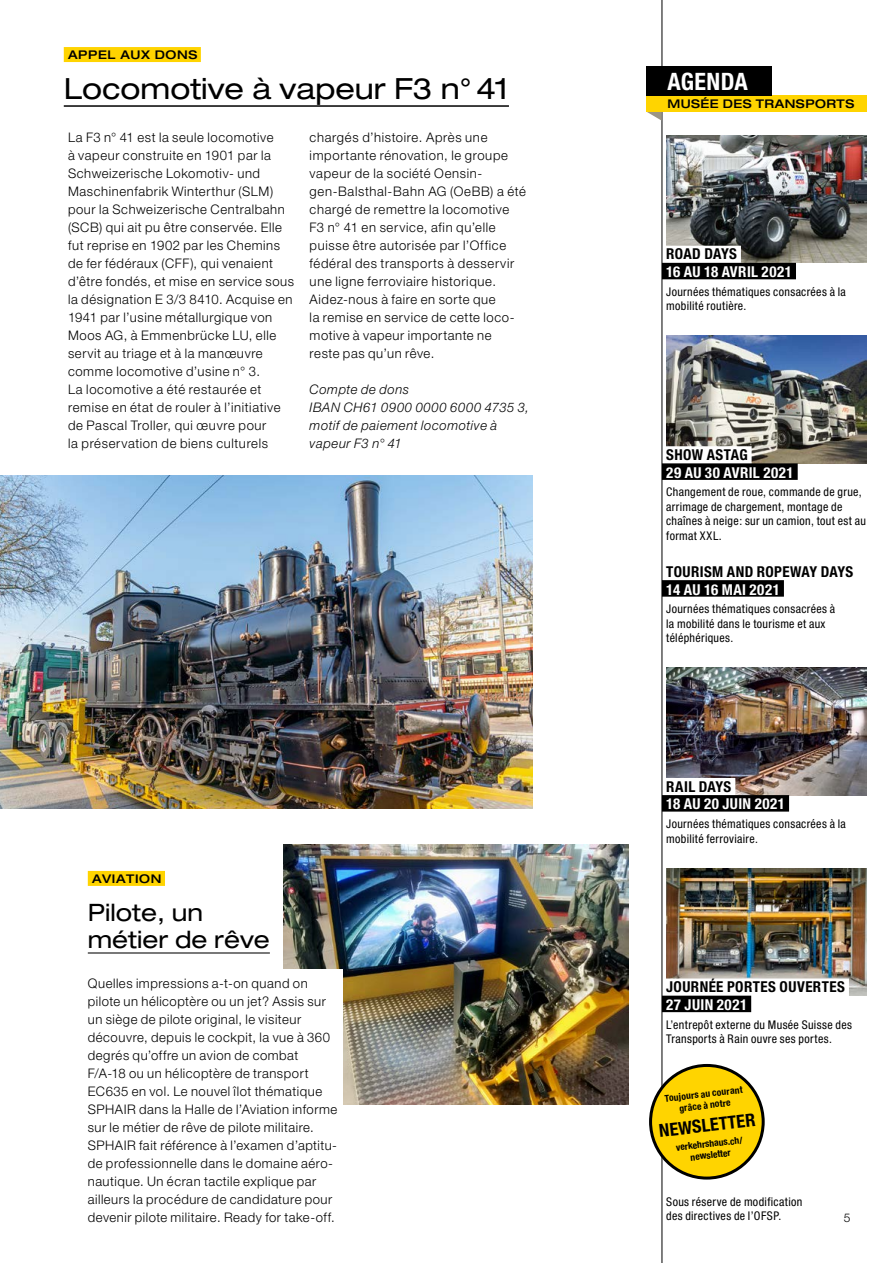
<style>
.page{position:relative;width:893px;height:1263px;background:#fff}
.page>*{position:absolute;margin:0;border:0;box-sizing:border-box;transform-origin:0 0}
.t1{font:expanded 29.25px "Helvetica Neue";color:#000}
.t2{font:expanded 24px/27px "Helvetica Neue";color:#000}
.t3{font:700 condensed 24px "Helvetica Neue";letter-spacing:.015em;color:#fff}
.t4{font:700 condensed 18px "Helvetica Neue";color:#000}
.t5{font:700 condensed 15px "Helvetica Neue";letter-spacing:.025em;color:#000}
.t6{font:700 condensed 15px "Helvetica Neue";letter-spacing:.03em;color:#fff}
.t7{font:300 13.2px/18px "Helvetica Neue";letter-spacing:.045em;color:#000}
.t8{font:italic 300 13.2px/18px "Helvetica Neue";letter-spacing:.045em;color:#000}
.t9{font:condensed 12px/14.4px "Helvetica Neue";letter-spacing:.03em;color:#000}
.t10{font:500 expanded 12px "Helvetica Neue";letter-spacing:.05em;color:#000}
.t11{font:300 12px "Helvetica Neue";color:#000}
.t12{font:700 condensed 9.6px/11.4px "Helvetica Neue";color:#000;text-align:center}
</style>
<div class="page">
<img style="left:0;top:475px;width:532px;height:333px">
<img style="left:283px;top:845px;width:345px;height:260px">
<div style="left:88px;top:969px;width:255px;height:290px;background:#fff"></div>
<div style="left:64px;top:47px;width:137px;height:15px;background:#ffd400"></div>
<hr style="left:64px;top:105px;width:445px;height:2px;background:#000">
<img style="left:666px;top:135px;width:200px;height:128px">
<img style="left:666px;top:336px;width:200px;height:127px">
<img style="left:666px;top:667px;width:200px;height:128px">
<img style="left:666px;top:868px;width:200px;height:128px">
<div style="left:662px;top:246px;width:79px;height:18px;background:#fff"></div>
<div style="left:662px;top:263px;width:134px;height:16px;background:#000"></div>
<div style="left:662px;top:446px;width:90px;height:18px;background:#fff"></div>
<div style="left:662px;top:463px;width:136px;height:17px;background:#000"></div>
<div style="left:662px;top:580px;width:122px;height:17px;background:#000"></div>
<div style="left:662px;top:778px;width:73px;height:18px;background:#fff"></div>
<div style="left:662px;top:795px;width:127px;height:17px;background:#000"></div>
<div style="left:662px;top:978px;width:187px;height:18px;background:#fff"></div>
<div style="left:662px;top:996px;width:89px;height:16px;background:#000"></div>
<div style="left:88px;top:871px;width:77px;height:15px;background:#ffd400"></div>
<hr style="left:88px;top:952px;width:182px;height:1px;background:#000">
<hr style="left:662px;top:0;width:1px;height:1263px;background:#000">
<svg style="left:647px;top:112px;width:15px;height:9px"></svg>
<div style="left:646px;top:96px;width:220px;height:16px;background:#ffd400"></div>
<div style="left:646px;top:66px;width:125px;height:30px;background:#000"></div>
<div style="left:651px;top:1065px;width:112px;height:113px;background:#ffd400;border-radius:50%"></div>
<div style="left:649px;top:1064px;width:116px;height:115px;border:3px solid #000;border-radius:50%"></div>
<p class="t10" style="left:68px;top:47px;width:131px">APPEL AUX DONS</p>
<h1 class="t1" style="left:64px;top:71px;width:447px">Locomotive à vapeur F3 n° 41</h1>
<p class="t7" style="left:68px;top:128px;width:228px">La F3 n° 41 est la seule locomotive<br>à vapeur construite en 1901 par la Schweizerische Lokomotiv- und Maschinenfabrik Winterthur (SLM) pour la Schweizerische Centralbahn (SCB) qui ait pu être conservée. Elle fut reprise en 1902 par les Chemins de fer fédéraux (CFF), qui venaient d’être fondés, et mise en service sous la désignation E 3/3 8410. Acquise en 1941 par l’usine métallurgique von Moos AG, à Emmenbrücke LU, elle servit au triage et à la manœuvre comme locomotive d’usine n° 3.<br>La locomotive a été restaurée et remise en état de rouler à l’initiative de Pascal Troller, qui œuvre pour<br>la préservation de biens culturels</p>
<p class="t7" style="left:310px;top:128px;width:218px">chargés d’histoire. Après une importante rénovation, le groupe vapeur de la société Oensin&shy;gen-Balsthal-Bahn AG (OeBB) a été chargé de remettre la locomotive<br>F3 n° 41 en service, afin qu’elle puisse être autorisée par l’Office fédéral des transports à desservir une ligne ferroviaire historique.<br>Aidez-nous à faire en sorte que<br>la remise en service de cette loco&shy;motive à vapeur importante ne<br>reste pas qu’un rêve.</p>
<p class="t8" style="left:310px;top:380px;width:221px">Compte de dons<br>IBAN CH61 0900 0000 6000 4735 3, motif de paiement locomotive à vapeur F3 n° 41</p>
<p class="t10" style="left:92px;top:871px;width:71px">AVIATION</p>
<h2 class="t2" style="left:88px;top:898px;width:184px">Pilote, un métier de rêve</h2>
<p class="t7" style="left:88px;top:974px;width:251px">Quelles impressions a-t-on quand on pilote un hélicoptère ou un jet? Assis sur un siège de pilote original, le visiteur découvre, depuis le cockpit, la vue à 360 degrés qu’offre un avion de combat F/A-18 ou un hélicoptère de transport EC635 en vol. Le nouvel îlot thématique SPHAIR dans la Halle de l’Aviation informe sur le métier de rêve de pilote militaire.<br>SPHAIR fait référence à l’examen d’aptitu&shy;de professionnelle dans le domaine aéro&shy;nautique. Un écran tactile explique par ailleurs la procédure de candidature pour devenir pilote militaire. Ready for take-off.</p>
<h2 class="t3" style="left:667px;top:67px;width:82px">AGENDA</h2>
<p class="t10" style="left:667px;top:96px;width:188px">MUSÉE DES TRANSPORTS</p>
<p class="t5" style="left:666px;top:245px;width:72px">ROAD DAYS</p>
<p class="t6" style="left:666px;top:263px;width:127px">16 AU 18 AVRIL 2021</p>
<p class="t9" style="left:666px;top:284px;width:181px">Journées thématiques consacrées à la mobilité routière.</p>
<p class="t5" style="left:666px;top:446px;width:83px">SHOW ASTAG</p>
<p class="t6" style="left:666px;top:463px;width:129px">29 AU 30 AVRIL 2021</p>
<p class="t9" style="left:666px;top:485px;width:201px">Changement de roue, commande de grue, arrimage de chargement, montage de chaînes à neige: sur un camion, tout est au format XXL.</p>
<p class="t5" style="left:666px;top:562px;width:189px">TOURISM AND ROPEWAY DAYS</p>
<p class="t6" style="left:666px;top:580px;width:115px">14 AU 16 MAI 2021</p>
<p class="t9" style="left:666px;top:602px;width:170px">Journées thématiques consacrées à la mobilité dans le tourisme et aux téléphériques.</p>
<p class="t5" style="left:666px;top:777px;width:67px">RAIL DAYS</p>
<p class="t6" style="left:666px;top:795px;width:120px">18 AU 20 JUIN 2021</p>
<p class="t9" style="left:666px;top:817px;width:181px">Journées thématiques consacrées à la mobilité ferroviaire.</p>
<p class="t5" style="left:666px;top:978px;width:180px">JOURNÉE PORTES OUVERTES</p>
<p class="t6" style="left:666px;top:995px;width:83px">27 JUIN 2021</p>
<p class="t9" style="left:666px;top:1017px;width:187px">L’entrepôt externe du Musée Suisse des<br>Transports à Rain ouvre ses portes.</p>
<p class="t12" style="left:664px;top:1092px;width:80px;rotate:-6deg">Toujours au courant grâce à notre</p>
<h3 class="t4" style="left:658px;top:1119px;width:98px;rotate:-6deg">NEWSLETTER</h3>
<p class="t12" style="left:676px;top:1141px;width:68px;rotate:-6deg">verkehrshaus.ch/ newsletter</p>
<p class="t9" style="left:666px;top:1194px;width:138px">Sous réserve de modification des directives de l’OFSP.</p>
<p class="t11" style="left:844px;top:1211px;width:8px">5</p>
</div>
